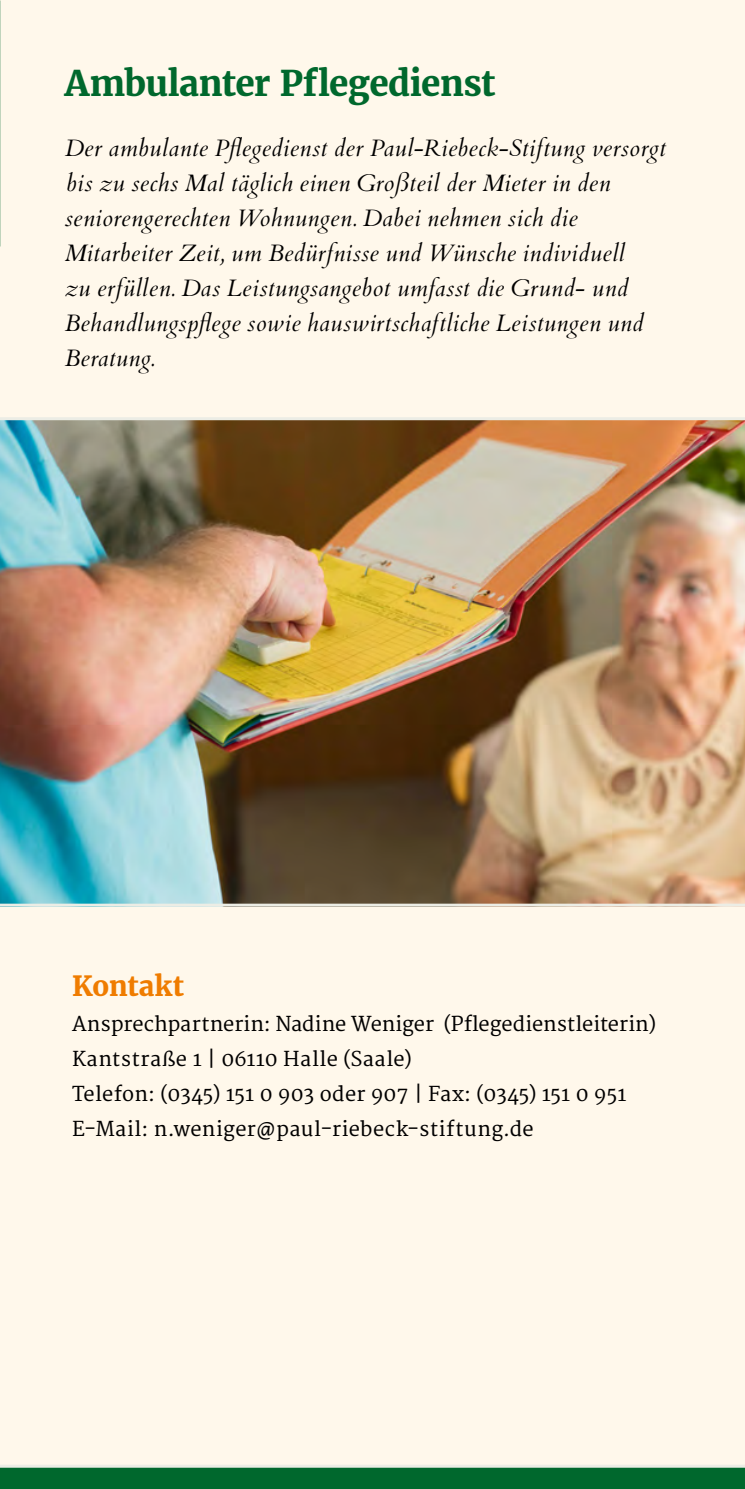
<style>
.page{position:relative;width:745px;height:1489px;background:#fff}
.page>*{position:absolute;margin:0;border:0;box-sizing:border-box;transform-origin:0 0}
.t1{font:700 35px "Merriweather";letter-spacing:-.02em;color:#00682d}
.t2{font:700 27.5px "Merriweather";color:#ef7c00}
.t3{font:italic 23.75px/35px "Cardo";letter-spacing:.02em;color:#000}
.t4{font:20px/35px "Merriweather";letter-spacing:.01em;color:#000}
</style>
<div class="page">
<div style="left:0;top:0;width:744px;height:1488px;background:#fff8eb"></div>
<div style="left:0;top:1467px;width:744px;height:21px;background:#00682d"></div>
<img style="left:0;top:420px;width:744px;height:483px">
<hr style="left:0;top:1464px;width:744px;height:3px;background:#ecede5">
<hr style="left:0;top:417px;width:744px;height:3px;background:#ecede5">
<hr style="left:0;top:903px;width:744px;height:3px;background:#ecede5">
<h1 class="t1" style="left:65px;top:59px;width:432px">Ambulanter Pflegedienst</h1>
<p class="t3" style="left:65px;top:130px;width:602px">Der ambulante Pflegedienst der Paul-Riebeck-Stiftung versorgt bis zu sechs Mal täglich einen Großteil der Mieter in den seniorengerechten Wohnungen. Dabei nehmen sich die Mitarbeiter Zeit, um Bedürfnisse und Wünsche individuell<br>zu erfüllen. Das Leistungsangebot umfasst die Grund- und Behandlungspflege sowie hauswirtschaftliche Leistungen und Beratung.</p>
<p class="t2" style="left:72px;top:967px;width:113px">Kontakt</p>
<p class="t4" style="left:72px;top:1007px;width:585px">Ansprechpartnerin: Nadine Weniger (Pflegedienstleiterin)<br>Kantstraße 1 | 06110 Halle (Saale)<br>Telefon: (0345) 151 0 903 oder 907 | Fax: (0345) 151 0 951<br>E-Mail: n.weniger@paul-riebeck-stiftung.de</p>
</div>
